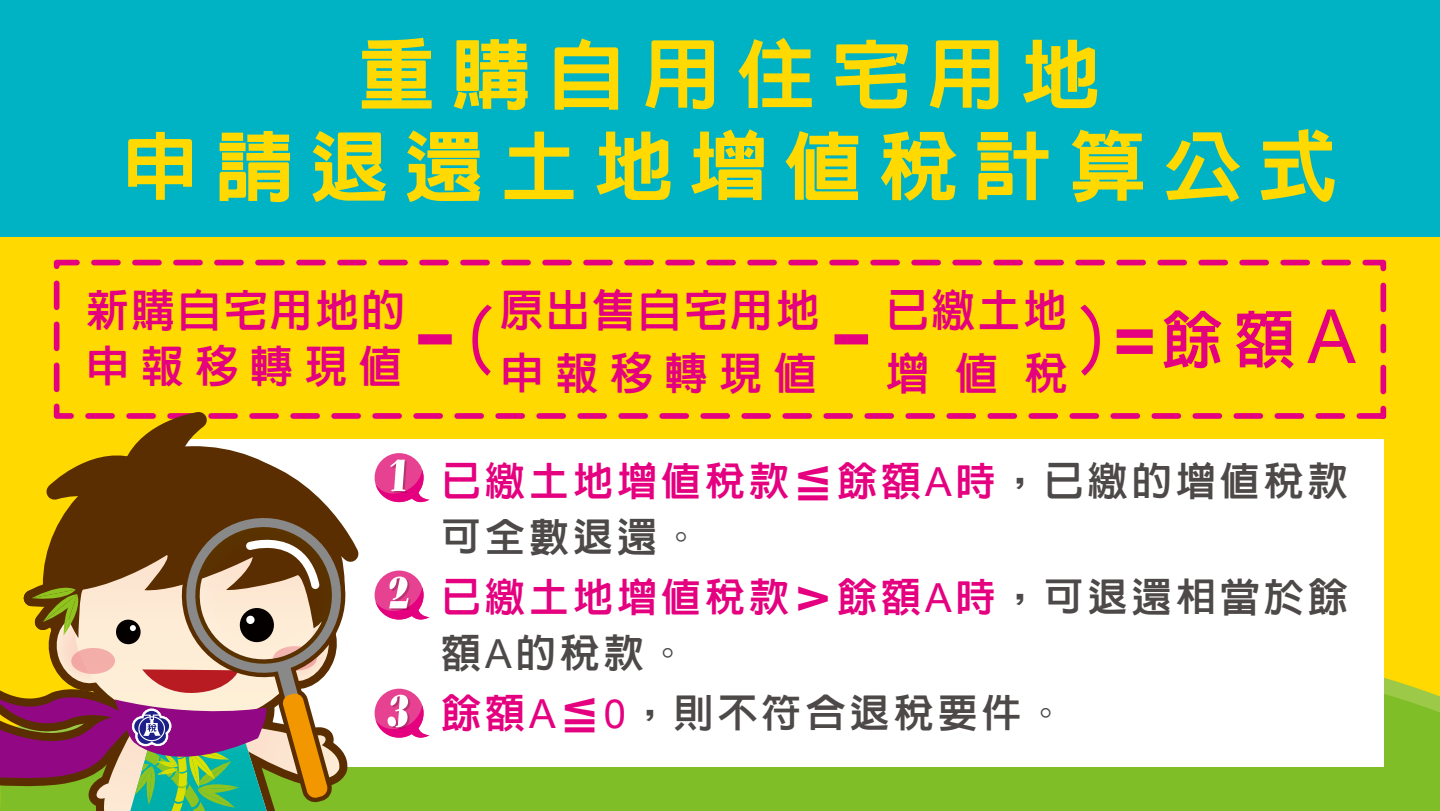
<style>
.page{position:relative;width:1440px;height:811px;background:#ffd900}
.page>*{position:absolute;margin:0;border:0;box-sizing:border-box;transform-origin:0 0}
.t1{font:80px "Lin Gothic Extra";color:#e4007f}
.t2{font:800 76.6px/91.8px "Lin Gothic";letter-spacing:.2em;color:#ffd900;text-align:center}
.t3{font:51px "Allegro BT";color:#fff}
.t4{font:44.6px/55.8px "Lin Gothic Extra";letter-spacing:.06em;color:#e4007f}
.t5{font:40px/56px "Lin Gothic Extra";letter-spacing:.1em;color:#4c4948}
.s1{color:#e4007f}
.s2{font-family:"DF Li Hei Bold WIN BF";color:#e4007f}
.s3{font-family:"Arial";color:#e4007f}
.s4{font-family:"Arial"}
</style>
<div class="page">
<div style="left:0;top:0;width:1440px;height:236px;background:#00b3c4"></div>
<svg style="left:366px;top:575px;width:1074px;height:236px;fill:#7fbe26"></svg>
<div style="left:172px;top:439px;width:1211px;height:327px;background:#fff"></div>
<div style="left:418px;top:334px;width:34px;height:10px;background:#e4007f"></div>
<div style="left:835px;top:334px;width:33px;height:10px;background:#e4007f"></div>
<div style="left:1117px;top:329px;width:36px;height:9px;background:#e4007f"></div>
<div style="left:1117px;top:345px;width:36px;height:9px;background:#e4007f"></div>
<div style="left:54px;top:260px;width:1332px;height:159px;border:6px dashed #e4007f"></div>
<svg style="left:0;top:420px;width:366px;height:391px"></svg>
<svg style="left:375px;top:453px;width:54px;height:50px"></svg>
<svg style="left:375px;top:570px;width:54px;height:50px"></svg>
<svg style="left:375px;top:688px;width:54px;height:50px"></svg>
<h2 class="t2" style="left:121px;top:28px;width:1218px">重購自用住宅用地<br>申請退還土地增值稅計算公式</h2>
<p class="t4" style="left:86px;top:282px;width:320px">新購自宅用地的申報移轉現值</p>
<p class="t4" style="left:500px;top:278px;width:320px;line-height:62.8px">原出售自宅用地申報移轉現值</p>
<p class="t4" style="left:886px;top:282px;width:183px">已繳土地</p>
<h1 class="t1" style="left:456px;top:299px;width:40px">(</h1>
<p class="t4" style="left:886px;top:345px;width:472px">增值稅<sup>)</sup> <sup>餘額</sup><sup>A</sup></p>
<p class="t3" style="left:387px;top:444px;width:26px">1</p>
<p class="t3" style="left:387px;top:561px;width:26px">2</p>
<p class="t3" style="left:387px;top:679px;width:26px">3</p>
<p class="t5" style="left:441px;top:452px;width:908px"><span class="s1">已繳土地增值稅款</span><span class="s2">≦</span><span class="s1">餘額</span><span class="s3">A</span><span class="s1">時</span>，已繳的增值稅款可全數退還。</p>
<p class="t5" style="left:441px;top:568px;width:908px"><span class="s1">已繳土地增值稅款</span><span class="s2">＞</span><span class="s1">餘額</span><span class="s3">A</span><span class="s1">時</span>，可退還相當於餘額<span class="s4">A</span>的稅款。</p>
<p class="t5" style="left:441px;top:684px;width:626px"><span class="s1">餘額</span><span class="s3">A</span><span class="s2">≦</span><span class="s3">0</span>，則不符合退稅要件。</p>
</div>
